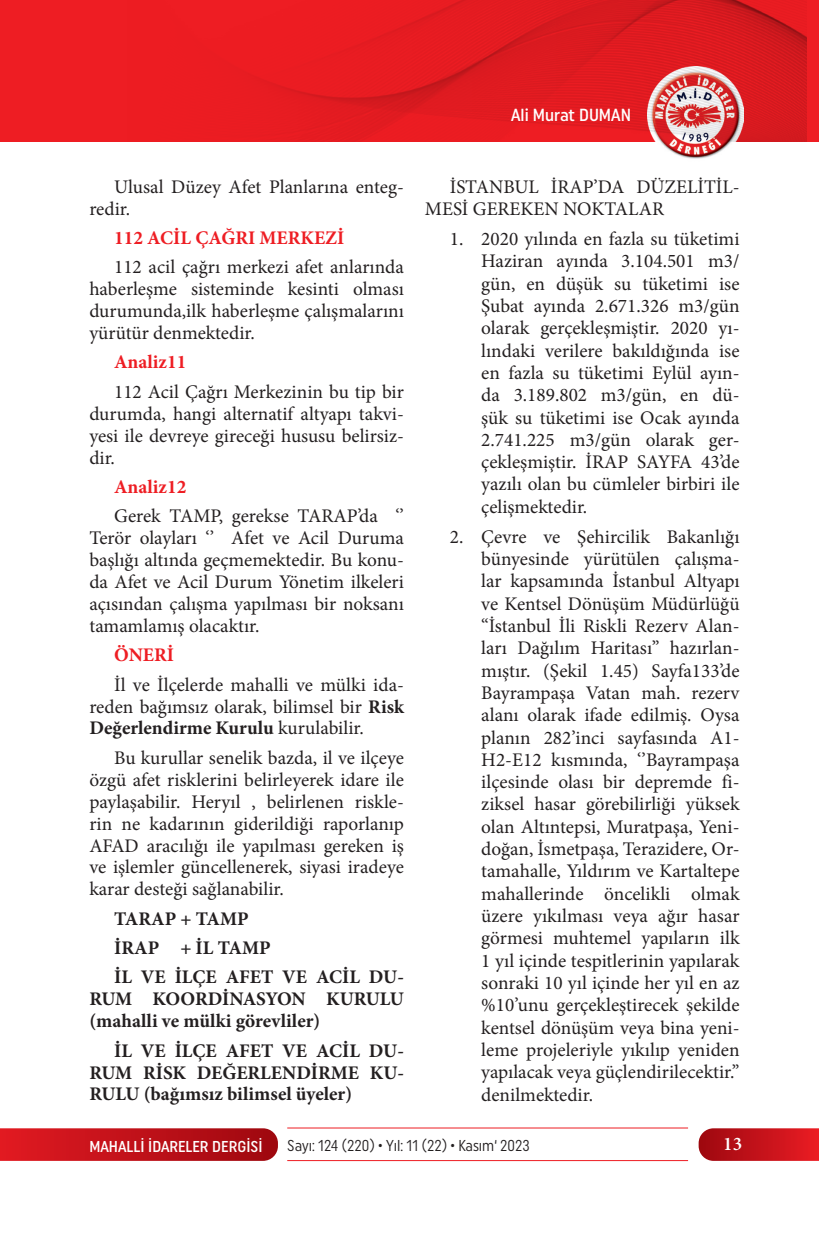
<style>
.page{position:relative;width:819px;height:1241px;background:#fff}
.page>*{position:absolute;margin:0;border:0;box-sizing:border-box;transform-origin:0 0}
.t1{font:19.25px/22.2px "Minion Pro";color:#231f20;text-align:justify}
.t2{font:700 19.25px/21.9px "Minion Pro";color:#231f20}
.t3{font:700 19.25px "Minion Pro";color:#ee1d23}
.t4{font:600 19.25px "Minion Pro";color:#fff}
.t5{font:500 17.5px "Uniform Condensed";color:#fff}
.t6{font:15.75px "Uniform Condensed";color:#231f20;scale:.95 1}
.t7{font:500 15.75px "Uniform Condensed";color:#fff}
.s1{font-weight:700}
</style>
<div class="page">
<svg style="left:0;top:1128px;width:278px;height:32px;background:#c1151c"></svg>
<svg style="left:698px;top:1128px;width:121px;height:32px;background:#c61a22"></svg>
<hr style="left:287px;top:1127px;width:401px;height:1px;background:#ee1d23">
<hr style="left:287px;top:1159px;width:401px;height:1px;background:#ee1d23">
<div style="left:0;top:0;width:819px;height:141px;background:#ee1d23"></div>
<img style="left:647px;top:141px;width:96px;height:18px">
<img style="left:256px;top:0;width:550px;height:141px">
<p class="t5" style="left:511px;top:105px;width:121px">Ali Murat DUMAN</p>
<p class="t1" style="left:89px;top:176px;width:316px;text-indent:25px">Ulusal Düzey Afet Planlarına enteg&shy;redir.</p>
<p class="t3" style="left:114px;top:224px;width:232px">112 ACİL ÇAĞRI MERKEZİ</p>
<p class="t1" style="left:89px;top:256px;width:316px;text-indent:25px">112 acil çağrı merkezi afet anlarında haberleşme sisteminde kesinti olması durumunda,ilk haberleşme çalışmalarını yürütür denmektedir.</p>
<p class="t3" style="left:114px;top:349px;width:74px">Analiz11</p>
<p class="t1" style="left:89px;top:381px;width:316px;text-indent:25px">112 Acil Çağrı Merkezinin bu tip bir durumda, hangi alternatif altyapı takvi&shy;yesi ile devreye gireceği hususu belirsiz&shy;dir.</p>
<p class="t3" style="left:114px;top:473px;width:74px">Analiz12</p>
<p class="t1" style="left:89px;top:505px;width:316px;text-indent:25px">Gerek TAMP, gerekse TARAP’da ‘’ Terör olayları ‘’ Afet ve Acil Duruma başlığı altında geçmemektedir. Bu konu&shy;da Afet ve Acil Durum Yönetim ilkeleri açısından çalışma yapılması bir noksanı tamamlamış olacaktır.</p>
<p class="t3" style="left:114px;top:641px;width:61px">ÖNERİ</p>
<p class="t1" style="left:89px;top:673px;width:316px;text-indent:25px">İl ve İlçelerde mahalli ve mülki ida&shy;reden bağımsız olarak, bilimsel bir <span class="s1">Risk Değerlendirme Kurulu</span> kurulabilir.</p>
<p class="t1" style="left:89px;top:746px;width:316px;text-indent:25px">Bu kurullar senelik bazda, il ve ilçeye özgü afet risklerini belirleyerek idare ile paylaşabilir. Heryıl , belirlenen riskle&shy;rin ne kadarının giderildiği raporlanıp AFAD aracılığı ile yapılması gereken iş ve işlemler güncellenerek, siyasi iradeye karar desteği sağlanabilir.</p>
<p class="t2" style="left:114px;top:903px;width:291px;line-height:29.4px">TARAP + TAMP<br>İRAP + İL TAMP<br>İL VE İLÇE AFET VE ACİL DU-</p>
<p class="t2" style="left:89px;top:987px;width:316px">RUM KOORDİNASYON KURULU (mahalli ve mülki görevliler)</p>
<p class="t2" style="left:89px;top:1039px;width:316px;text-align:justify;text-indent:25px">İL VE İLÇE AFET VE ACİL DU-RUM RİSK DEĞERLENDİRME KU-RULU (bağımsız bilimsel üyeler)</p>
<p class="t1" style="left:425px;top:176px;width:316px;text-indent:25px">İSTANBUL İRAP’DA DÜZELİTİL-<br>MESİ GEREKEN NOKTALAR</p>
<p class="t1" style="left:481px;top:228px;width:260px;text-indent:-31px">1. 2020 yılında en fazla su tüketimi Haziran ayında 3.104.501 m3/ gün, en düşük su tüketimi ise Şubat ayında 2.671.326 m3/gün olarak gerçekleşmiştir. 2020 yı&shy;lındaki verilere bakıldığında ise en fazla su tüketimi Eylül ayın&shy;da 3.189.802 m3/gün, en dü&shy;şük su tüketimi ise Ocak ayında 2.741.225 m3/gün olarak ger&shy;çekleşmiştir. İRAP SAYFA 43’de yazılı olan bu cümleler birbiri ile çelişmektedir.</p>
<p class="t1" style="left:481px;top:525px;width:260px;text-indent:-31px">2. Çevre ve Şehircilik Bakanlığı bünyesinde yürütülen çalışma&shy;lar kapsamında İstanbul Altyapı ve Kentsel Dönüşüm Müdürlüğü “İstanbul İli Riskli Rezerv Alan&shy;ları Dağılım Haritası” hazırlan&shy;mıştır. (Şekil 1.45) Sayfa133’de Bayrampaşa Vatan mah. rezerv alanı olarak ifade edilmiş. Oysa planın 282’inci sayfasında A1- H2-E12 kısmında, ‘’Bayrampaşa ilçesinde olası bir depremde fi&shy;ziksel hasar görebilirliği yüksek olan Altıntepsi, Muratpaşa, Yeni&shy;doğan, İsmetpaşa, Terazidere, Or&shy;tamahalle, Yıldırım ve Kartaltepe mahallerinde öncelikli olmak üzere yıkılması veya ağır hasar görmesi muhtemel yapıların ilk 1 yıl içinde tespitlerinin yapılarak sonraki 10 yıl içinde her yıl en az %10’unu gerçekleştirecek şekilde kentsel dönüşüm veya bina yeni&shy;leme projeleriyle yıkılıp yeniden yapılacak veya güçlendirilecektir.’’ denilmektedir.</p>
<p class="t7" style="left:89px;top:1136px;width:175px">MAHALLİ İDARELER DERGİSİ</p>
<p class="t6" style="left:287px;top:1136px;width:257px">Sayı: 124 (220) • Yıl: 11 (22) • Kasım‘ 2023</p>
<p class="t4" style="left:723px;top:1130px;width:20px">13</p>
</div>
